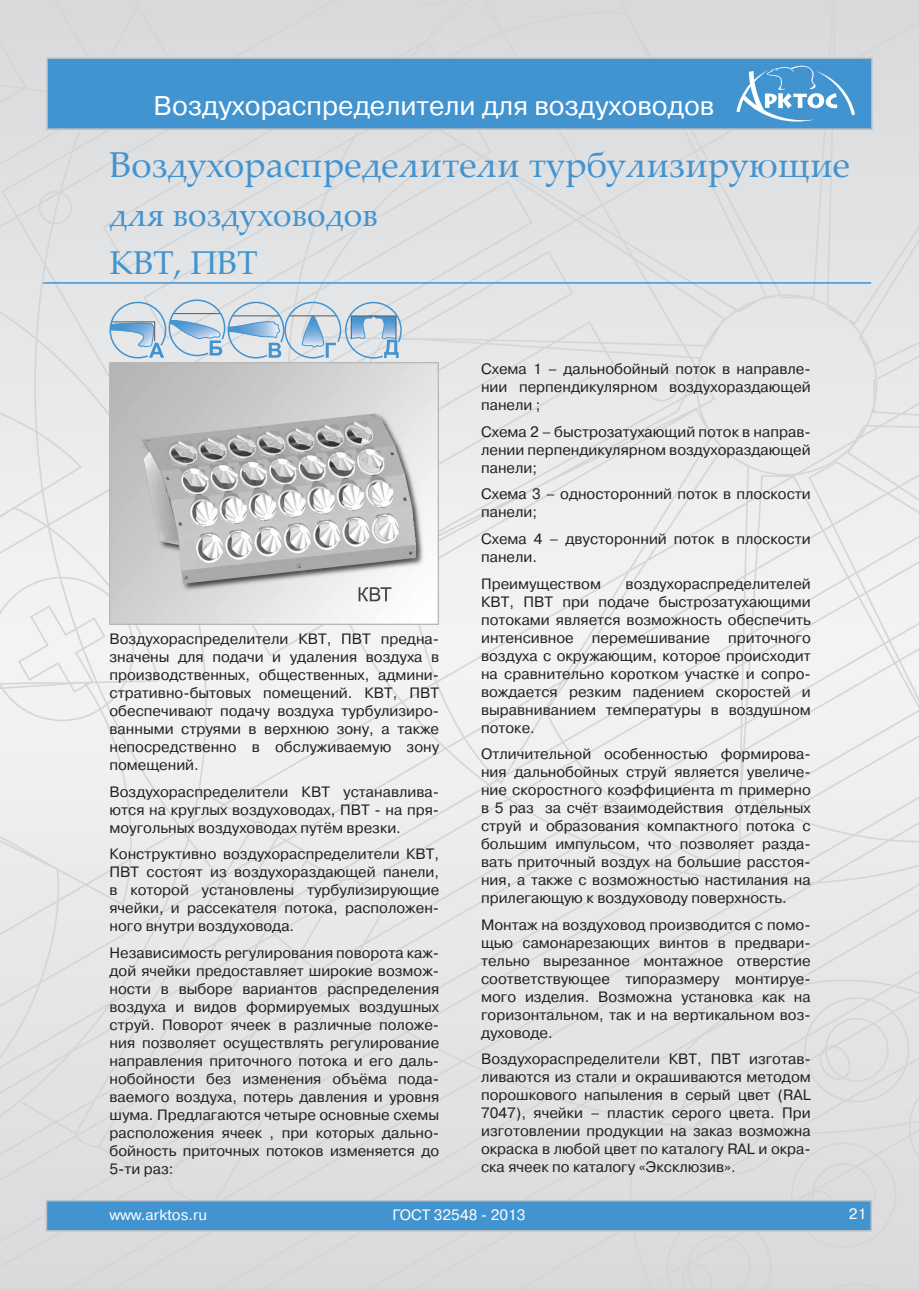
<style>
.page{position:relative;width:919px;height:1289px;background:#fff}
.page>*{position:absolute;margin:0;border:0;box-sizing:border-box;transform-origin:0 0}
.t1{font:36px "Palatino Linotype";color:#4194d0}
.t2{font:33px/48.2px "Palatino Linotype";color:#4194d0}
.t3{font:27px "Pragmatica C";color:#fff}
.t4{font:15px/18px "Pragmatica C";color:#231f20;text-align:justify}
.t5{font:15px "Pragmatica C";color:#fff}
</style>
<div class="page">
<img style="left:0;top:0;width:918px;height:1288px">
<div style="left:46px;top:1199px;width:825px;height:32px;background:#4194d0;border:2px solid #bebfc2"></div>
<div style="left:46px;top:57px;width:826px;height:73px;background:#4194d0"></div>
<svg style="left:736px;top:64px;width:119px;height:62px;background:#62a6d8"></svg>
<img style="left:109px;top:363px;width:329px;height:261px">
<svg style="left:109px;top:299px;width:293px;height:60px;background:#c1d2e0"></svg>
<hr style="left:43px;top:282px;width:828px;height:2px;background:#4194d0">
<h3 class="t3" style="left:154px;top:90px;width:562px">Воздухораспределители для воздуховодов</h3>
<h1 class="t1" style="left:109px;top:139px;width:742px">Воздухораспределители турбулизирующие</h1>
<h2 class="t2" style="left:109px;top:189px;width:270px">для воздуховодов<br>КВТ, ПВТ</h2>
<p class="t4" style="left:109px;top:630px;width:331px">Воздухораспределители КВТ, ПВТ предна&shy;значены для подачи и удаления воздуха в производственных, общественных, админи&shy;стративно-бытовых помещений. КВТ, ПВТ обеспечивают подачу воздуха турбулизиро&shy;ванными струями в верхнюю зону, а также непосредственно в обслуживаемую зону помещений.</p>
<p class="t4" style="left:109px;top:782px;width:331px">Воздухораспределители КВТ устанавлива&shy;ются на круглых воздуховодах, ПВТ - на пря&shy;моугольных воздуховодах путём врезки.</p>
<p class="t4" style="left:109px;top:845px;width:331px">Конструктивно воздухораспределители КВТ, ПВТ состоят из воздухораздающей панели, в которой установлены турбулизирующие ячейки, и рассекателя потока, расположен&shy;ного внутри воздуховода.</p>
<p class="t4" style="left:109px;top:943px;width:331px">Независимость регулирования поворота каж&shy;дой ячейки предоставляет широкие возмож&shy;ности в выборе вариантов распределения воздуха и видов формируемых воздушных струй. Поворот ячеек в различные положе&shy;ния позволяет осуществлять регулирование направления приточного потока и его даль&shy;нобойности без изменения объёма пода&shy;ваемого воздуха, потерь давления и уровня шума. Предлагаются четыре основные схемы расположения ячеек , при которых дально&shy;бойность приточных потоков изменяется до 5-ти раз:</p>
<p class="t4" style="left:481px;top:360px;width:331px">Схема 1 – дальнобойный поток в направле&shy;нии перпендикулярном воздухораздающей панели ;</p>
<p class="t4" style="left:481px;top:423px;width:331px">Схема 2 – быстрозатухающий поток в направ&shy;лении перпендикулярном воздухораздающей панели;</p>
<p class="t4" style="left:481px;top:485px;width:331px">Схема 3 – односторонний поток в плоскости панели;</p>
<p class="t4" style="left:481px;top:530px;width:331px">Схема 4 – двусторонний поток в плоскости панели.</p>
<p class="t4" style="left:481px;top:574px;width:121px">Преимуществом</p>
<p class="t4" style="left:481px;top:574px;width:331px;text-indent:144px">воздухораспределителей КВТ, ПВТ при подаче быстрозатухающими потоками является возможность обеспечить интенсивное перемешивание приточного воздуха с окружающим, которое происходит на сравнительно коротком участке и сопро&shy;вождается резким падением скоростей и выравниванием температуры в воздушном потоке.</p>
<p class="t4" style="left:481px;top:745px;width:331px">Отличительной особенностью формирова&shy;ния дальнобойных струй является увеличе&shy;ние скоростного коэффициента m примерно в 5 раз за счёт взаимодействия отдельных струй и образования компактного потока с большим импульсом, что позволяет разда&shy;вать приточный воздух на большие расстоя&shy;ния, а также с возможностью настилания на прилегающую к воздуховоду поверхность.</p>
<p class="t4" style="left:481px;top:915px;width:331px">Монтаж на воздуховод производится с помо&shy;щью самонарезающих винтов в предвари&shy;тельно вырезанное монтажное отверстие соответствующее типоразмеру монтируе&shy;мого изделия. Возможна установка как на горизонтальном, так и на вертикальном воз&shy;духоводе.</p>
<p class="t4" style="left:481px;top:1050px;width:331px">Воздухораспределители КВТ, ПВТ изготав&shy;ливаются из стали и окрашиваются методом порошкового напыления в серый цвет (RAL 7047), ячейки – пластик серого цвета. При изготовлении продукции на заказ возможна окраска в любой цвет по каталогу RAL и окра&shy;ска ячеек по каталогу «Эксклюзив».</p>
<p class="t5" style="left:109px;top:1206px;width:99px">www.arktos.ru</p>
<p class="t5" style="left:392px;top:1206px;width:134px">ГОСТ 32548 - 2013</p>
<p class="t5" style="left:848px;top:1205px;width:19px">21</p>
</div>
